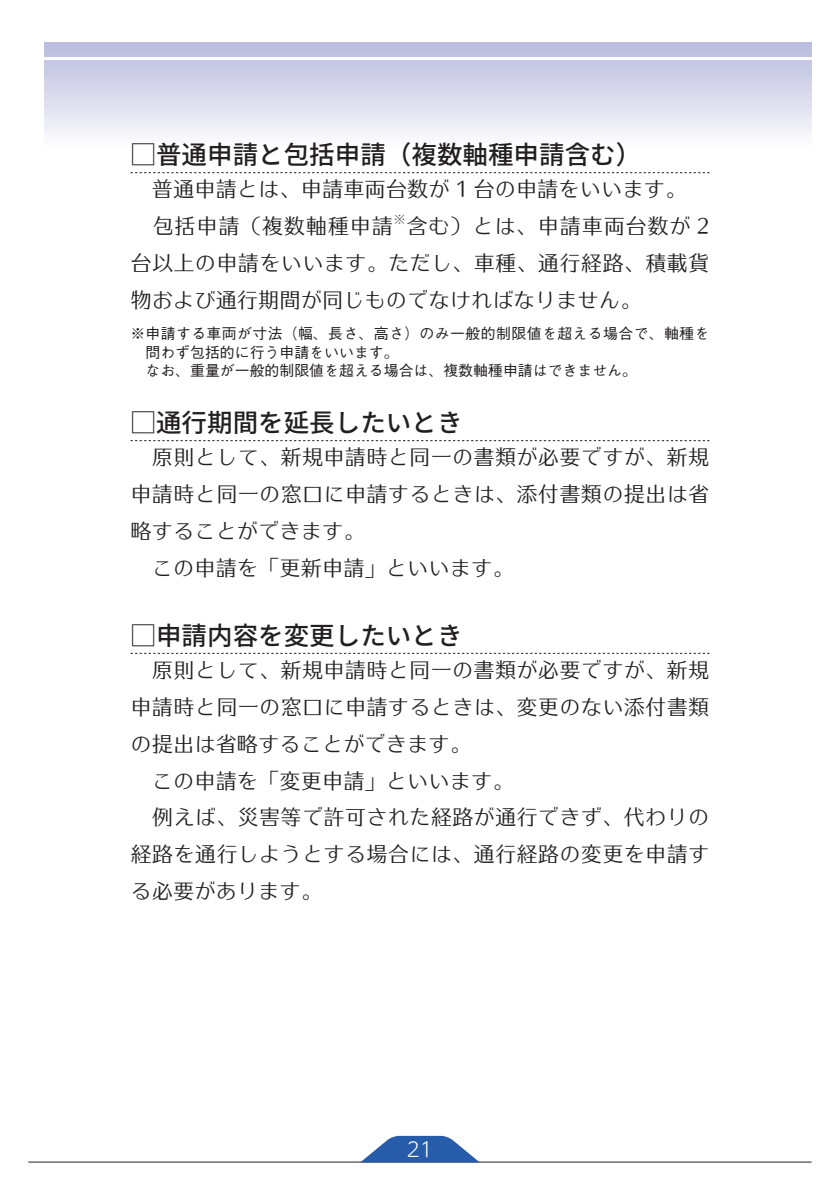
<style>
.page{position:relative;width:840px;height:1191px;background:#fff}
.page>*{position:absolute;margin:0;border:0;box-sizing:border-box;transform-origin:0 0}
.t1{font:500 25.6px "Noto Sans CJ Kjp";color:#231f20}
.t2{font:21.2px/36.8px "Kan 48 Typos Std";letter-spacing:.01em;color:#231f20}
.t3{font:300 19.8px "UD Shin M Go Pr 6 N";color:#fff}
.t4{font:500 14.8px "Gothic BBB Pr 6 N";color:#231f20}
.t5{font:500 14.8px "Gothic BBB Pr 6 N";letter-spacing:.025em;color:#231f20}
.t6{font:12.4px "Kan 48 Typos Std";color:#231f20}
.s1{font-family:"UD Shin Go Pr 6 N";font-weight:300}
</style>
<div class="page">
<hr style="left:28px;top:1161px;width:783px;height:1px;background:#231f20">
<svg style="left:360px;top:1135px;width:119px;height:27px"></svg>
<div style="left:44px;top:42px;width:767px;height:105px;background:linear-gradient(to bottom,#b8badd,#fcfcfe)"></div>
<hr style="left:44px;top:57px;width:767px;height:2px;background:#fff">
<svg style="left:130px;top:172px;width:579px;height:1px"></svg>
<svg style="left:130px;top:440px;width:579px;height:1px"></svg>
<svg style="left:130px;top:653px;width:579px;height:1px"></svg>
<p class="t1" style="left:130px;top:140px;width:512px"><span class="s1">□</span>普通申請と包括申請（複数軸種申請含む）</p>
<p class="t2" style="left:130px;top:168px;width:557px">　普通申請とは、申請車両台数が 1 台の申請をいいます。　包括申請（複数軸種申請</p>
<p class="t6" style="left:393px;top:208px;width:14px">※</p>
<p class="t2" style="left:130px;top:205px;width:580px;text-align:justify;text-indent:276px">含む）とは、申請車両台数が 2台以上の申請をいいます。ただし、車種、通行経路、積載貨物および通行期間が同じものでなければなりません。</p>
<p class="t5" style="left:130px;top:322px;width:580px">※申請する車両が寸法（幅、長さ、高さ）のみ一般的制限値を超える場合で、軸種を</p>
<p class="t4" style="left:145px;top:340px;width:254px">問わず包括的に行う申請をいいます。</p>
<p class="t4" style="left:130px;top:358px;width:507px">　なお、重量が一般的制限値を超える場合は、複数軸種申請はできません。</p>
<p class="t1" style="left:130px;top:408px;width:333px"><span class="s1">□</span>通行期間を延長したいとき</p>
<p class="t2" style="left:130px;top:436px;width:580px;text-indent:21px">原則として、新規申請時と同一の書類が必要ですが、新規申請時と同一の窓口に申請するときは、添付書類の提出は省略することができます。<br>　この申請を「更新申請」といいます。</p>
<p class="t1" style="left:130px;top:621px;width:333px"><span class="s1">□</span>申請内容を変更したいとき</p>
<p class="t2" style="left:130px;top:648px;width:580px;text-indent:21px">原則として、新規申請時と同一の書類が必要ですが、新規申請時と同一の窓口に申請するときは、変更のない添付書類の提出は省略することができます。<br>　この申請を「変更申請」といいます。<br>　例えば、災害等で許可された経路が通行できず、代わりの経路を通行しようとする場合には、通行経路の変更を申請する必要があります。</p>
<p class="t3" style="left:406px;top:1133px;width:28px">21</p>
</div>
